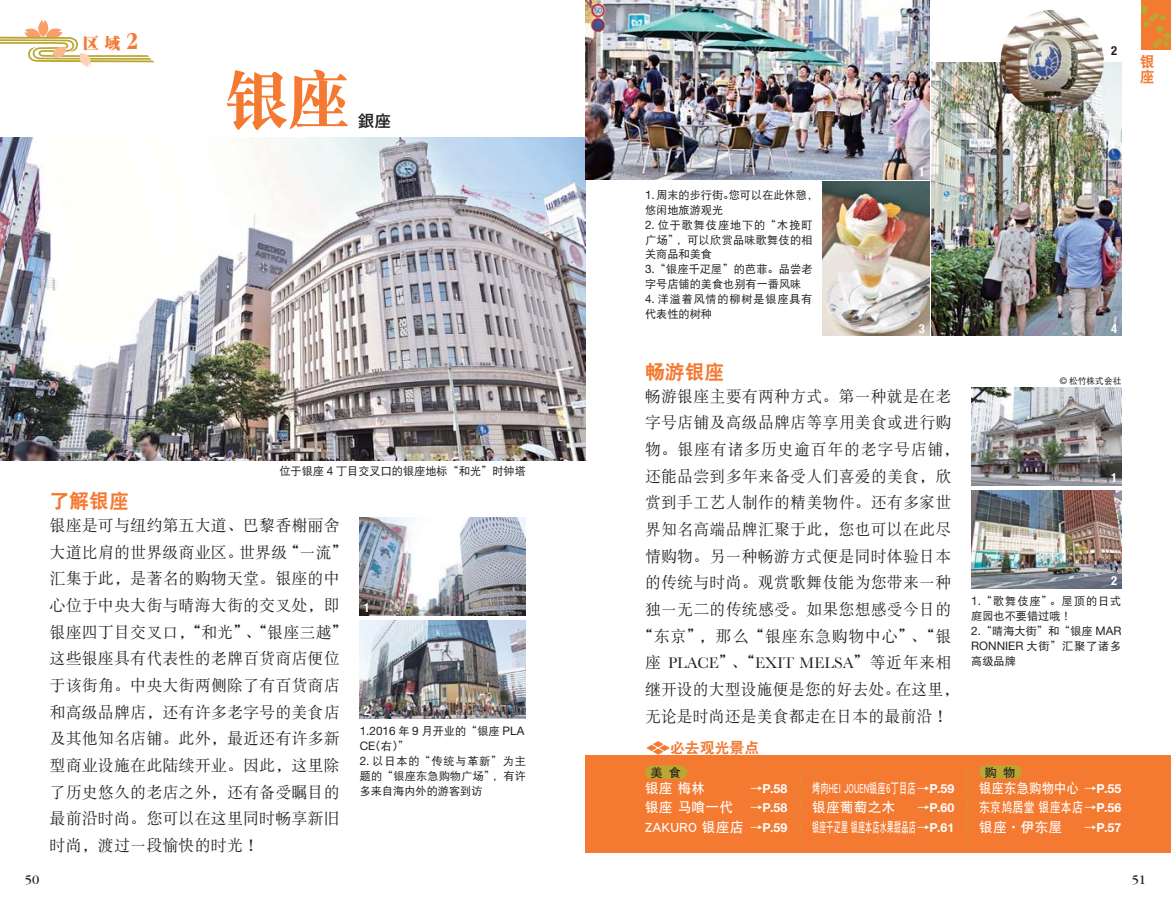
<style>
.page{position:relative;width:1171px;height:903px;background:#fff}
.page>*{position:absolute;margin:0;border:0;box-sizing:border-box;transform-origin:0 0}
.t1{font:64.58px "DF Song GB W9 GBK EUC H";color:#f47931}
.t2{font:19.78px "DF Hei GB W9 GBK EUC V";color:#f47931}
.t3{font:16.1px/26.6px "DF Song GB W5 GBK EUC H";color:#231f20}
.t4{font:16.1px "Baskerville";color:#231f20}
.t5{font:16.1px "DF Song GB W12 GBK EUC H";color:#f47931}
.t6{font:16.1px "Gothic MB101 Pro Medium 90 msp RKSJ H";color:#231f20}
.t7{font:14.88px/14.9px "DF Hei GB W9 GBK EUC V";color:#f47931}
.t8{font:13.65px "DF Hei GB W7 GBK EUC H";letter-spacing:.02em;color:#fff}
.t9{font:13.65px/19.2px "DF Hei GB W7 GBK EUC H";letter-spacing:.02em;color:#fff;scale:.9 1}
.t10{font:13.65px "DF Hei GB W7 GBK EUC H";letter-spacing:.02em;color:#fff;scale:.6 1}
.t11{font:13.65px "DF Hei GB W7 GBK EUC H";letter-spacing:.02em;color:#fff;scale:.52 1}
.t12{font:13.65px "Garamond";color:#231f20}
.t13{font:700 12.42px "Helvetica Neue LT Std";color:#fff}
.t14{font:700 condensed 12.42px "Helvetica Neue LT Std";color:#fff}
.t15{font:700 condensed 12.42px "Helvetica Neue LT Std";color:#231f20}
.t16{font:12.25px "DF Hei GB W7 GBK EUC H";color:#231f20}
.t17{font:11.72px "Helvetica Neue LT Std";color:#231f20}
.t18{font:11.2px/14.9px "DF Hei GB W5 GBK EUC H";color:#231f20}
.t19{font:11.2px/14.9px "DF Hei GB W5 GBK EUC H";letter-spacing:.07em;color:#231f20}
.t20{font:8.75px "DF Hei GB W5 GBK EUC H";color:#231f20}
.s1{font-family:"Garamond";font-weight:700;font-stretch:condensed;font-size:25.2px}
.s2{font-family:"Helvetica Neue LT Std";font-size:11.72px}
.s3{font-family:"Helvetica Neue LT Std";font-size:9.1px}
.s4{font-family:"DF Song GB W5 GBK EUC H"}
.s5{font-family:"DF Hei GB W5 GBK EUC H";font-size:11.2px}
.s6{font-family:"Gothic MB101 Pro De Bold 90 msp RKSJ H";font-weight:400}
.s7{font-family:"Gothic MB101 Pro De Bold 90 msp RKSJ H";font-size:12.42px}
.s8{font-family:"Helvetica Neue LT Std";font-weight:700;font-size:12.42px}
.s9{font-family:"DF Hei GBA W5 GBK EUC H"}
</style>
<div class="page">
<img style="left:0;top:137px;width:585px;height:323px">
<div style="left:585px;top:755px;width:586px;height:98px;background:#f47931"></div>
<img style="left:585px;top:0;width:344px;height:179px">
<img style="left:822px;top:182px;width:107px;height:154px">
<img style="left:931px;top:63px;width:190px;height:273px">
<svg style="left:799px;top:765px;width:1px;height:77px"></svg>
<svg style="left:646px;top:741px;width:24px;height:14px"></svg>
<div style="left:1141px;top:0;width:30px;height:50px;background:#f47931"></div>
<svg style="left:1141px;top:4px;width:30px;height:44px"></svg>
<svg style="left:0;top:20px;width:154px;height:47px"></svg>
<div style="left:652px;top:765px;width:28px;height:14px;background:#bca633"></div>
<div style="left:986px;top:765px;width:28px;height:14px;background:#bca633"></div>
<img style="left:360px;top:620px;width:166px;height:98px">
<img style="left:360px;top:517px;width:166px;height:98px">
<img style="left:971px;top:490px;width:150px;height:98px">
<img style="left:971px;top:387px;width:150px;height:98px">
<svg style="left:966px;top:765px;width:1px;height:77px"></svg>
<img style="left:1000px;top:10px;width:103px;height:103px;border-radius:50%">
<p class="t5" style="left:83px;top:37px;width:57px">区 域 <span class="s1">2</span></p>
<h1 class="t1" style="left:224px;top:75px;width:129px">银座</h1>
<p class="t6" style="left:358px;top:115px;width:34px">銀座</p>
<p class="t18" style="left:645px;top:189px;width:175px"><span class="s2">1.</span>周末的步行街。您可以在此休憩，悠闲地旅游观光　</p>
<p class="t18" style="left:645px;top:218px;width:169px"><span class="s2">2.</span> 位于歌舞伎座地下的“木挽町广场”，可以欣赏品味歌舞伎的相关商品和美食　<br><span class="s2">3.</span>“银座千疋屋”的芭菲。品尝老字号店铺的美食也别有一番风味</p>
<p class="t19" style="left:645px;top:293px;width:169px"><span class="s2">4.</span> 洋溢着风情的柳树是银座具有代表性的树种</p>
<p class="t2" style="left:645px;top:364px;width:81px">畅游银座</p>
<p class="t14" style="left:919px;top:165px;width:8px">1</p>
<p class="t14" style="left:919px;top:321px;width:8px">3</p>
<p class="t15" style="left:1111px;top:43px;width:8px">2</p>
<p class="t14" style="left:1111px;top:321px;width:8px">4</p>
<p class="t20" style="left:1060px;top:377px;width:63px"><span class="s3">©</span> 松竹株式会社</p>
<p class="t3" style="left:637px;top:384px;width:324px;text-align:center">畅游银座主要有两种方式。第一种就是在老字号店铺及高级品牌店等享用美食或进行购物。银座有诸多历史逾百年的老字号店铺，还能品尝到多年来备受人们喜爱的美食，欣赏到手工艺人制作的精美物件。还有多家世界知名高端品牌汇聚于此，您也可以在此尽情购物。另一种畅游方式便是同时体验日本的传统与时尚。观赏歌舞伎能为您带来一种独一无二的传统感受。如果您想感受今日的“东京”，那么“银座东急购物中心”、“银</p>
<p class="t4" style="left:645px;top:653px;width:308px"><span class="s4">座</span> PLACE<span class="s4">”、“</span>EXIT MELSA<span class="s4">”等近年来相</span></p>
<p class="t3" style="left:645px;top:678px;width:316px">继开设的大型设施便是您的好去处。在这里，无论是时尚还是美食都走在日本的最前沿！</p>
<p class="t18" style="left:279px;top:465px;width:248px">位于银座 <span class="s2">4</span> 丁目交叉口的银座地标“和光”时钟塔</p>
<p class="t14" style="left:1111px;top:471px;width:8px">1</p>
<p class="t2" style="left:50px;top:493px;width:81px">了解银座</p>
<p class="t3" style="left:50px;top:514px;width:300px">银座是可与纽约第五大道、巴黎香榭丽舍大道比肩的世界级商业区。世界级“一流”汇集于此，是著名的购物天堂。银座的中心位于中央大街与晴海大街的交叉处，即银座四丁目交叉口，“和光”、“银座三越”这些银座具有代表性的老牌百货商店便位于该街角。中央大街两侧除了有百货商店和高级品牌店，还有许多老字号的美食店及其他知名店铺。此外，最近还有许多新型商业设施在此陆续开业。因此，这里除了历史悠久的老店之外，还有备受瞩目的最前沿时尚。您可以在这里同时畅享新旧时尚，渡过一段愉快的时光！</p>
<p class="t14" style="left:1111px;top:574px;width:8px">2</p>
<p class="t14" style="left:364px;top:601px;width:8px">1</p>
<p class="t18" style="left:971px;top:595px;width:152px"><span class="s2">1.</span>“歌舞伎座”。屋顶的日式庭园也不要错过哦！<br><span class="s2">2.</span>“晴海大街”和“银座 <span class="s2">MAR<br>RONNIER</span> 大街”汇聚了诸多高级品牌　</p>
<p class="t14" style="left:364px;top:703px;width:8px">2</p>
<p class="t17" style="left:360px;top:724px;width:166px">1.2016 <span class="s5">年</span> 9 <span class="s5">月开业的“银座</span> PLA</p>
<p class="t18" style="left:360px;top:740px;width:62px"><span class="s2">CE</span>（右）”　</p>
<p class="t18" style="left:360px;top:755px;width:168px;text-align:justify"><span class="s2">2.</span> 以日本的“传统与革新”为主题的“银座东急购物广场”，有许多来自海内外的游客到访</p>
<p class="t7" style="left:670px;top:742px;width:91px">必去观光景点</p>
<p class="t8" style="left:645px;top:783px;width:62px">银座 梅林</p>
<p class="t13" style="left:750px;top:782px;width:39px"><span class="s6">→</span>P.58</p>
<p class="t10" style="left:812px;top:783px;width:239px">烤肉HEI JOUEN银座6丁目店 <span class="s7">→</span><span class="s8">P.59</span></p>
<p class="t8" style="left:645px;top:802px;width:144px">银座 马<span class="s9">喰</span>一代 <span class="s7">→</span><span class="s8">P.58</span></p>
<p class="t8" style="left:812px;top:802px;width:85px">银座葡萄之木</p>
<p class="t13" style="left:917px;top:801px;width:39px"><span class="s6">→</span>P.60</p>
<p class="t16" style="left:650px;top:767px;width:32px">美食</p>
<p class="t16" style="left:984px;top:767px;width:32px">购物</p>
<p class="t9" style="left:979px;top:780px;width:160px">银座东急购物中心 <span class="s7">→</span><span class="s8">P.55</span>东京鸠居堂 银座本店<span class="s7">→</span><span class="s8">P.56</span></p>
<p class="t8" style="left:645px;top:821px;width:144px">ZAKURO 银座店 <span class="s7">→</span><span class="s8">P.59</span></p>
<p class="t11" style="left:812px;top:821px;width:275px">银座千疋屋 银座本店水果甜品店 <span class="s7">→</span><span class="s8">P.61</span></p>
<p class="t8" style="left:979px;top:821px;width:85px">银座·伊东屋</p>
<p class="t13" style="left:1084px;top:820px;width:39px"><span class="s6">→</span>P.57</p>
<p class="t7" style="left:1140px;top:56px;width:16px">银座</p>
<p class="t12" style="left:25px;top:875px;width:16px">50</p>
<p class="t12" style="left:1131px;top:875px;width:16px">51</p>
</div>
